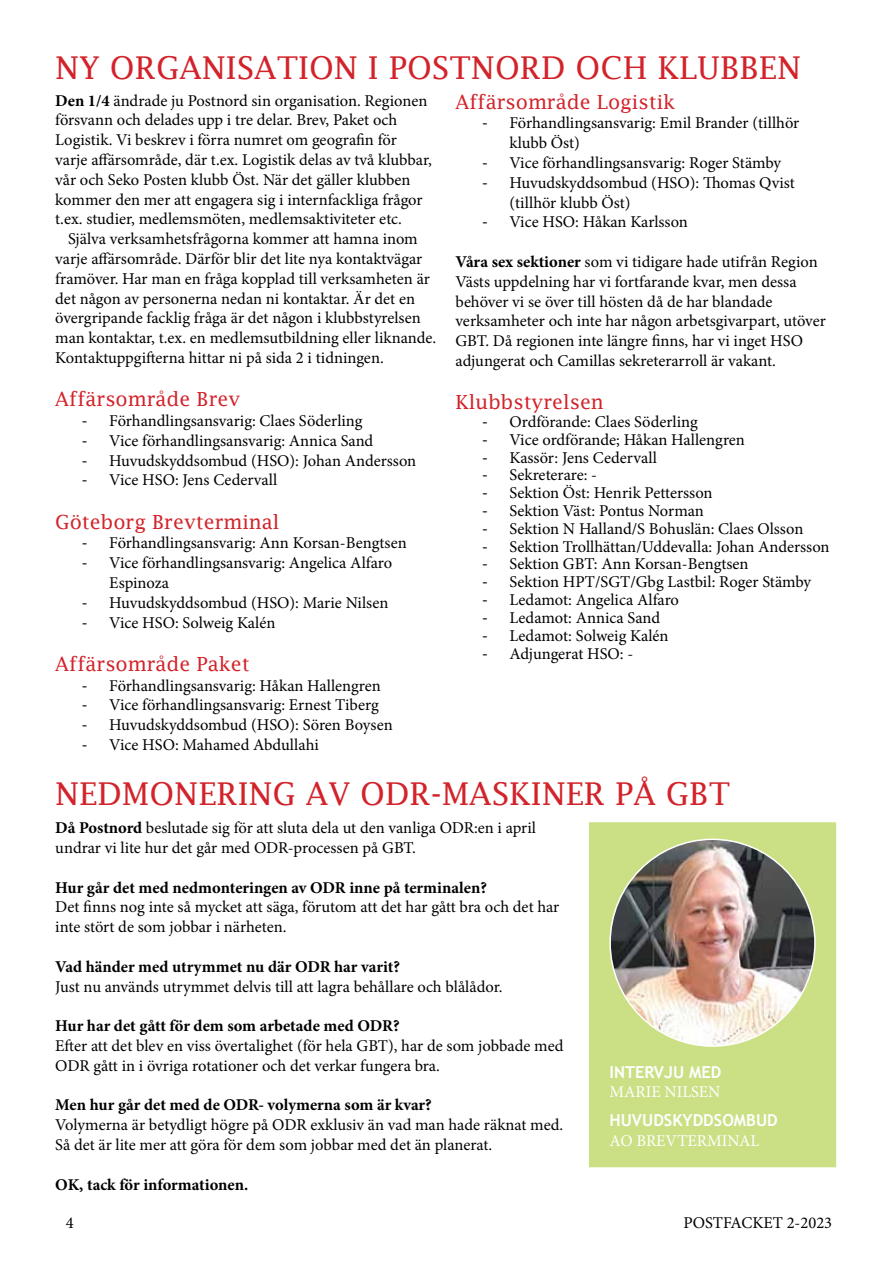
<style>
.page{position:relative;width:893px;height:1263px;background:#fff}
.page>*{position:absolute;margin:0;border:0;box-sizing:border-box;transform-origin:0 0}
.t1{font:31.5px "Lucida Fax";color:#d2232a}
.t2{font:19.5px "Lucida Fax";color:#d2232a}
.t3{font:16.5px/19.8px "Minion Pro";color:#000}
.t4{font:700 16.5px "Minion Pro";color:#000}
.t5{font:700 16.5px "Trebuchet MS";color:#fff}
.t6{font:16.5px "Minion Pro";color:#fff}
.s1{font-weight:700}
.s2{font-family:"Calibri"}
</style>
<div class="page">
<div style="left:587px;top:821px;width:251px;height:348px;background:#cbe085;border:2px solid #fff"></div>
<img style="left:612px;top:841px;width:203px;height:205px">
<h1 class="t1" style="left:55px;top:50px;width:747px">NY ORGANISATION I POSTNORD OCH KLUBBEN</h1>
<p class="t3" style="left:55px;top:90px;width:378px"><span class="s1">Den 1/4</span> ändrade ju Postnord sin organisation. Regionen försvann och delades upp i tre delar. Brev, Paket och Logistik. Vi beskrev i förra numret om geografin för varje affärsområde, där t.ex. Logistik delas av två klubbar, vår och Seko Posten klubb Öst. När det gäller klubben kommer den mer att engagera sig i internfackliga frågor t.ex. studier, medlemsmöten, medlemsaktiviteter etc.</p>
<p class="t3" style="left:55px;top:229px;width:382px;text-indent:13px">Själva verksamhetsfrågorna kommer att hamna inom varje affärsområde. Därför blir det lite nya kontaktvägar framöver. Har man en fråga kopplad till verksamheten är det någon av personerna nedan ni kontaktar. Är det en övergripande facklig fråga är det någon i klubbstyrelsen man kontaktar, t.ex. en medlemsutbildning eller liknande.<br>Kontaktuppgifterna hittar ni på sida 2 i tidningen.</p>
<p class="t2" style="left:55px;top:388px;width:186px">Affärsområde Brev</p>
<p class="t3" style="left:82px;top:411px;width:282px"><span class="s2">-</span> Förhandlingsansvarig: Claes Söderling</p>
<p class="t3" style="left:82px;top:431px;width:293px"><span class="s2">-</span> Vice förhandlingsansvarig: Annica Sand</p>
<p class="t3" style="left:82px;top:450px;width:335px"><span class="s2">-</span> Huvudskyddsombud (HSO): Johan Andersson</p>
<p class="t3" style="left:82px;top:470px;width:197px"><span class="s2">-</span> Vice HSO: Jens Cedervall</p>
<p class="t2" style="left:55px;top:510px;width:226px">Göteborg Brevterminal</p>
<p class="t3" style="left:82px;top:533px;width:326px"><span class="s2">-</span> Förhandlingsansvarig: Ann Korsan-Bengtsen</p>
<p class="t3" style="left:109px;top:553px;width:284px;text-indent:-27px"><span class="s2">-</span> Vice förhandlingsansvarig: Angelica Alfaro<br>Espinoza</p>
<p class="t3" style="left:82px;top:593px;width:308px"><span class="s2">-</span> Huvudskyddsombud (HSO): Marie Nilsen</p>
<p class="t3" style="left:82px;top:612px;width:195px"><span class="s2">-</span> Vice HSO: Solweig Kalén</p>
<p class="t2" style="left:55px;top:652px;width:196px">Affärsområde Paket</p>
<p class="t3" style="left:82px;top:675px;width:300px"><span class="s2">-</span> Förhandlingsansvarig: Håkan Hallengren</p>
<p class="t3" style="left:82px;top:695px;width:298px"><span class="s2">-</span> Vice förhandlingsansvarig: Ernest Tiberg</p>
<p class="t3" style="left:82px;top:715px;width:312px"><span class="s2">-</span> Huvudskyddsombud (HSO): Sören Boysen</p>
<p class="t3" style="left:82px;top:735px;width:238px"><span class="s2">-</span> Vice HSO: Mahamed Abdullahi</p>
<p class="t2" style="left:455px;top:90px;width:221px">Affärsområde Logistik</p>
<p class="t3" style="left:509px;top:113px;width:291px;text-indent:-27px"><span class="s2">-</span> Förhandlingsansvarig: Emil Brander (tillhör klubb Öst)</p>
<p class="t3" style="left:482px;top:153px;width:300px"><span class="s2">-</span> Vice förhandlingsansvarig: Roger Stämby</p>
<p class="t3" style="left:509px;top:173px;width:287px;text-indent:-27px"><span class="s2">-</span> Huvudskyddsombud (HSO): Thomas Qvist (tillhör klubb Öst)</p>
<p class="t3" style="left:482px;top:212px;width:207px"><span class="s2">-</span> Vice HSO: Håkan Karlsson</p>
<p class="t3" style="left:455px;top:252px;width:372px"><span class="s1">Våra sex sektioner</span> som vi tidigare hade utifrån Region Västs uppdelning har vi fortfarande kvar, men dessa behöver vi se över till hösten då de har blandade verksamheter och inte har någon arbetsgivarpart, utöver GBT. Då regionen inte längre finns, har vi inget HSO adjungerat och Camillas sekreterarroll är vakant.</p>
<p class="t2" style="left:455px;top:391px;width:150px">Klubbstyrelsen</p>
<p class="t3" style="left:482px;top:412px;width:217px"><span class="s2">-</span> Ordförande: Claes Söderling</p>
<p class="t3" style="left:482px;top:430px;width:264px"><span class="s2">-</span> Vice ordförande; Håkan Hallengren</p>
<p class="t3" style="left:482px;top:448px;width:176px"><span class="s2">-</span> Kassör: Jens Cedervall</p>
<p class="t3" style="left:482px;top:465px;width:116px"><span class="s2">-</span> Sekreterare: -</p>
<p class="t3" style="left:482px;top:483px;width:232px"><span class="s2">-</span> Sektion Öst: Henrik Pettersson</p>
<p class="t3" style="left:482px;top:501px;width:223px"><span class="s2">-</span> Sektion Väst: Pontus Norman</p>
<p class="t3" style="left:482px;top:519px;width:322px"><span class="s2">-</span> Sektion N Halland/S Bohuslän: Claes Olsson</p>
<p class="t3" style="left:482px;top:537px;width:349px"><span class="s2">-</span> Sektion Trollhättan/Uddevalla: Johan Andersson</p>
<p class="t3" style="left:482px;top:554px;width:268px"><span class="s2">-</span> Sektion GBT: Ann Korsan-Bengtsen</p>
<p class="t3" style="left:482px;top:572px;width:330px"><span class="s2">-</span> Sektion HPT/SGT/Gbg Lastbil: Roger Stämby</p>
<p class="t3" style="left:482px;top:590px;width:198px"><span class="s2">-</span> Ledamot: Angelica Alfaro</p>
<p class="t3" style="left:482px;top:608px;width:179px"><span class="s2">-</span> Ledamot: Annica Sand</p>
<p class="t3" style="left:482px;top:626px;width:188px"><span class="s2">-</span> Ledamot: Solweig Kalén</p>
<p class="t3" style="left:482px;top:643px;width:152px"><span class="s2">-</span> Adjungerat HSO: -</p>
<h1 class="t1" style="left:55px;top:775px;width:676px">NEDMONERING AV ODR-MASKINER PÅ GBT</h1>
<p class="t3" style="left:55px;top:818px;width:482px"><span class="s1">Då Postnord</span> beslutade sig för att sluta dela ut den vanliga ODR:en i april undrar vi lite hur det går med ODR-processen på GBT.</p>
<p class="t4" style="left:55px;top:876px;width:433px">Hur går det med nedmonteringen av ODR inne på terminalen?</p>
<p class="t3" style="left:55px;top:897px;width:506px">Det finns nog inte så mycket att säga, förutom att det har gått bra och det har inte stört de som jobbar i närheten.</p>
<p class="t4" style="left:55px;top:955px;width:346px">Vad händer med utrymmet nu där ODR har varit?</p>
<p class="t3" style="left:55px;top:976px;width:449px">Just nu används utrymmet delvis till att lagra behållare och blålådor.</p>
<p class="t4" style="left:55px;top:1014px;width:346px">Hur har det gått för dem som arbetade med ODR?</p>
<p class="t3" style="left:55px;top:1036px;width:510px">Efter att det blev en viss övertalighet (för hela GBT), har de som jobbade med<br>ODR gått in i övriga rotationer och det verkar fungera bra.</p>
<p class="t4" style="left:55px;top:1093px;width:378px">Men hur går det med de ODR- volymerna som är kvar?</p>
<p class="t3" style="left:55px;top:1115px;width:509px">Volymerna är betydligt högre på ODR exklusiv än vad man hade räknat med.<br>Så det är lite mer att göra för dem som jobbar med det än planerat.</p>
<p class="t4" style="left:55px;top:1173px;width:194px">OK, tack för informationen.</p>
<p class="t5" style="left:609px;top:1061px;width:114px">INTERVJU MED</p>
<p class="t6" style="left:609px;top:1081px;width:113px">MARIE NILSEN</p>
<p class="t5" style="left:609px;top:1109px;width:170px">HUVUDSKYDDSOMBUD</p>
<p class="t6" style="left:609px;top:1129px;width:151px">AO BREVTERMINAL</p>
<p class="t3" style="left:66px;top:1213px;width:9px">4</p>
<p class="t3" style="left:684px;top:1213px;width:150px">POSTFACKET 2-2023</p>
</div>
